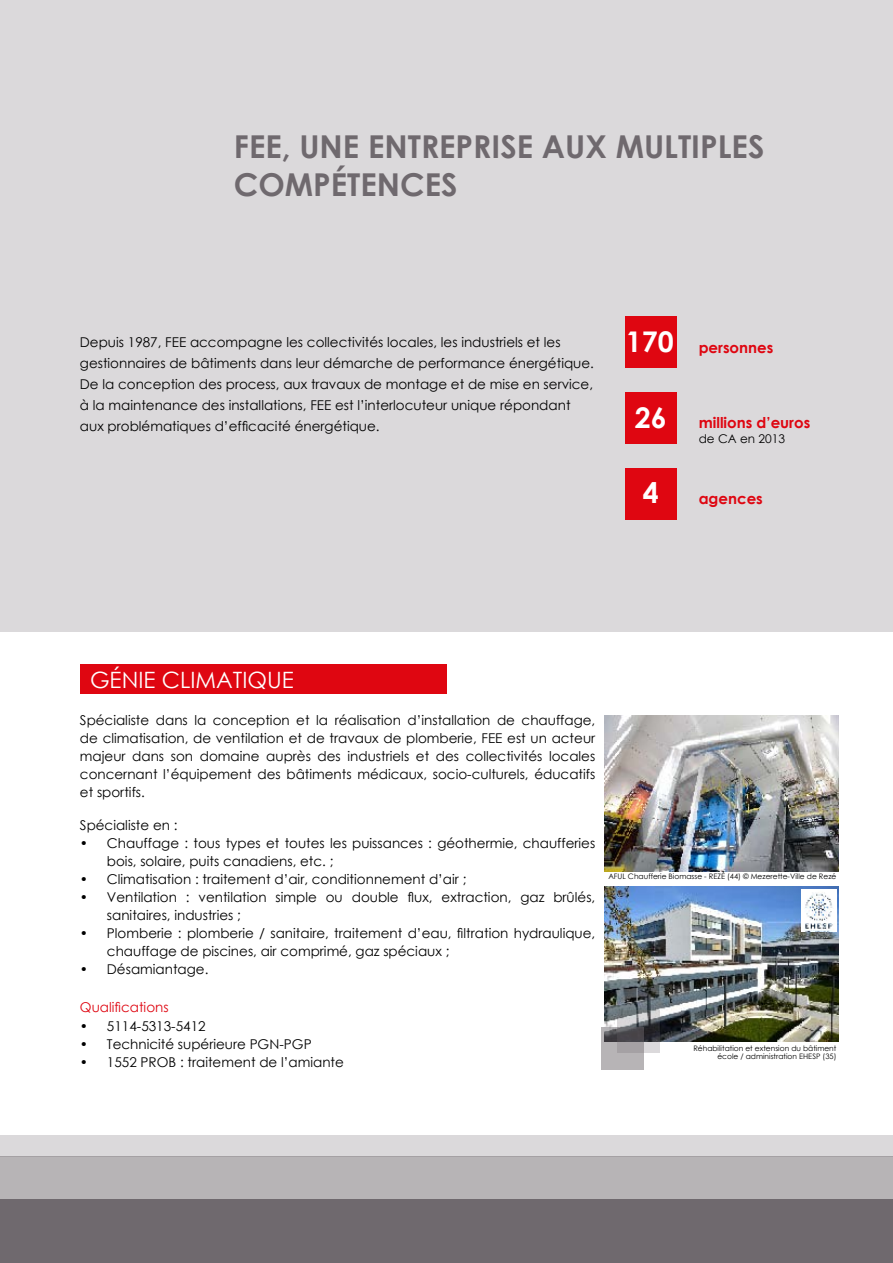
<style>
.page{position:relative;width:893px;height:1263px;background:#fff}
.page>*{position:absolute;margin:0;border:0;box-sizing:border-box;transform-origin:0 0}
.t1{font:700 31.5px/37.8px "Century Gothic";color:#6f696e}
.t2{font:700 28.5px "Century Gothic";color:#fff}
.t3{font:22.5px "Century Gothic";color:#fff}
.t4{font:700 15px "Century Gothic";color:#df0611}
.t5{font:13.5px/18px "Century Gothic";color:#000}
.t6{font:13.5px "Century Gothic";color:#df0611}
.t7{font:12px "Century Gothic";color:#000}
.t8{font:7.5px/7.5px "Century Gothic";color:#000;text-align:right}
.s1{font-size:28.5px;color:#fff}
</style>
<div class="page">
<div style="left:0;top:0;width:893px;height:631px;background:#dbd9db"></div>
<div style="left:0;top:1199px;width:893px;height:64px;background:#6f696e"></div>
<div style="left:0;top:1157px;width:893px;height:42px;background:#b7b4b6"></div>
<div style="left:0;top:1135px;width:893px;height:22px;background:#dbd9db"></div>
<div style="left:625px;top:392px;width:51px;height:51px;background:#df0611"></div>
<div style="left:625px;top:316px;width:51px;height:51px;background:#df0611"></div>
<div style="left:625px;top:468px;width:51px;height:51px;background:#df0611"></div>
<div style="left:80px;top:664px;width:366px;height:30px;background:#df0611"></div>
<img style="left:605px;top:887px;width:234px;height:155px">
<img style="left:605px;top:715px;width:234px;height:156px">
<svg style="left:601px;top:1027px;width:43px;height:42px"></svg>
<svg style="left:617px;top:1010px;width:43px;height:42px;background:#7d7d81"></svg>
<img style="left:801px;top:890px;width:35px;height:41px">
<h1 class="t1" style="left:234px;top:126px;width:532px">FEE, UNE ENTREPRISE AUX MULTIPLES<br>COMPÉTENCES</h1>
<p class="t5" style="left:80px;top:332px;width:515px;line-height:21px">Depuis 1987, FEE accompagne les collectivités locales, les industriels et les gestionnaires de bâtiments dans leur démarche de performance énergétique.<br>De la conception des process, aux travaux de montage et de mise en service, à la maintenance des installations, FEE est l’interlocuteur unique répondant aux problématiques d’efficacité énergétique.</p>
<p class="t4" style="left:626px;top:336px;width:149px"><span class="s1">170</span> PERSONNES</p>
<p class="t4" style="left:635px;top:411px;width:177px"><span class="s1">26</span> MILLIONS D’EUROS</p>
<p class="t7" style="left:699px;top:430px;width:88px">de CA en 2013</p>
<h2 class="t2" style="left:643px;top:471px;width:17px">4</h2>
<p class="t4" style="left:699px;top:487px;width:66px">AGENCES</p>
<h3 class="t3" style="left:90px;top:664px;width:203px">génie climatique</h3>
<p class="t5" style="left:80px;top:711px;width:517px;text-align:justify">Spécialiste dans la conception et la réalisation d’installation de chauffage, de climatisation, de ventilation et de travaux de plomberie, FEE est un acteur majeur dans son domaine auprès des industriels et des collectivités locales concernant l’équipement des bâtiments médicaux, socio-culturels, éducatifs et sportifs.</p>
<p class="t5" style="left:80px;top:816px;width:99px">Spécialiste en :</p>
<p class="t5" style="left:107px;top:834px;width:490px;text-indent:-27px">• Chauffage : tous types et toutes les puissances : géothermie, chaufferies bois, solaire, puits canadiens, etc. ;</p>
<p class="t5" style="left:80px;top:870px;width:388px">• Climatisation : traitement d’air, conditionnement d’air ;</p>
<p class="t5" style="left:107px;top:888px;width:490px;text-indent:-27px">• Ventilation : ventilation simple ou double flux, extraction, gaz brûlés, sanitaires, industries ;</p>
<p class="t5" style="left:107px;top:924px;width:490px;text-indent:-27px">• Plomberie : plomberie / sanitaire, traitement d’eau, filtration hydraulique, chauffage de piscines, air comprimé, gaz spéciaux ;</p>
<p class="t5" style="left:80px;top:960px;width:130px">• Désamiantage.</p>
<p class="t6" style="left:80px;top:997px;width:90px">Qualifications</p>
<p class="t5" style="left:80px;top:1017px;width:127px">• 5114-5313-5412</p>
<p class="t5" style="left:80px;top:1035px;width:233px">• Technicité supérieure PGN-PGP</p>
<p class="t5" style="left:80px;top:1053px;width:266px">• 1552 PROB : traitement de l’amiante</p>
<p class="t8" style="left:608px;top:873px;width:230px">AFUL Chaufferie Biomasse - REZÉ (44) © Mezerette-Ville de Rezé</p>
<p class="t8" style="left:693px;top:1044px;width:145px">Réhabilitation et extension du bâtiment école / administration EHESP (35)</p>
</div>
